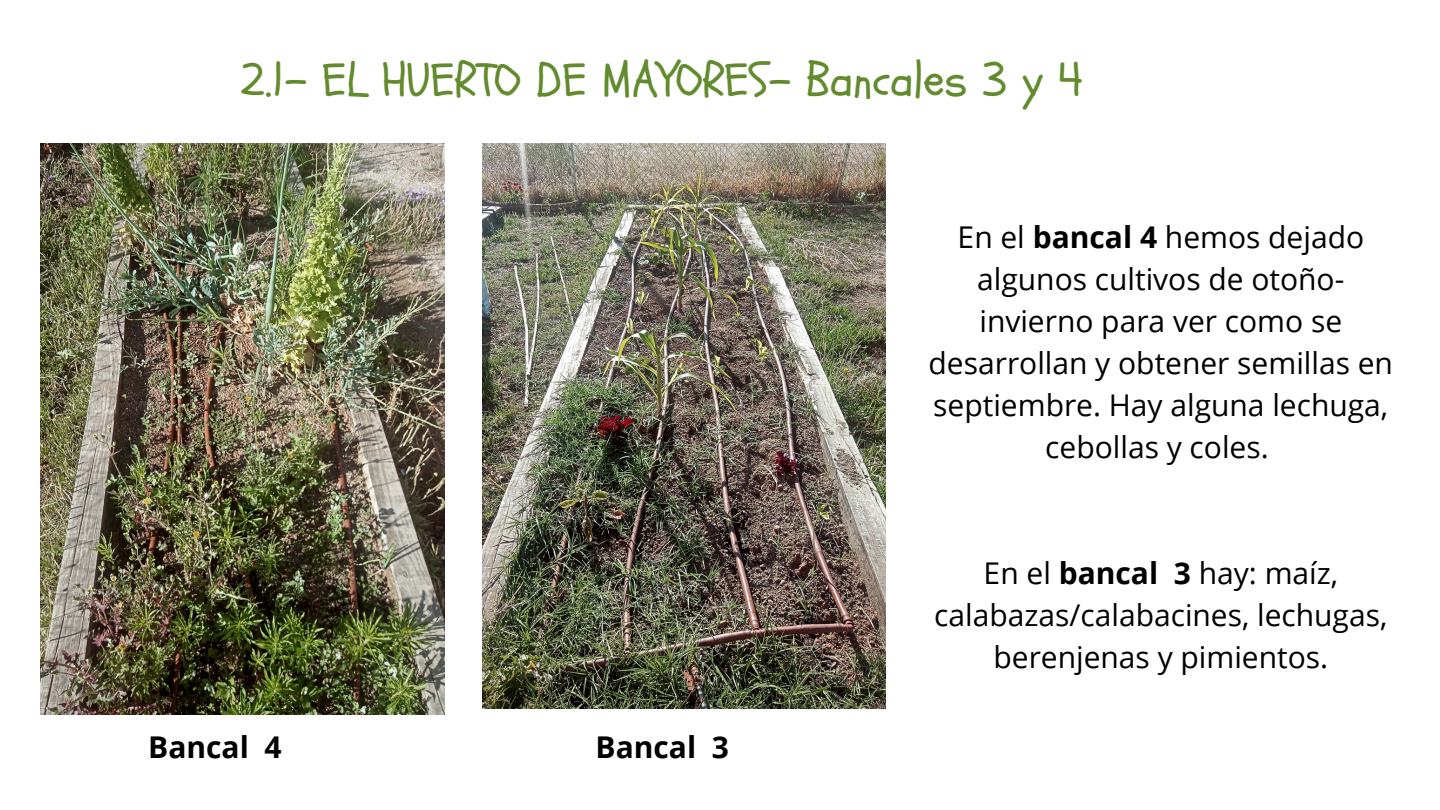
<style>
.page{position:relative;width:1440px;height:810px;background:#fff}
.page>*{position:absolute;margin:0;border:0;box-sizing:border-box;transform-origin:0 0}
.t1{font:48px "Schoolbell";color:#628b2d}
.t2{font:30px/42px "Open Sans";color:#000;text-align:center}
.t3{font:700 30px "Open Sans";color:#000}
.s1{font-weight:700}
</style>
<div class="page">
<img style="left:41px;top:143px;width:404px;height:572px">
<img style="left:482px;top:143px;width:404px;height:566px">
<h2 class="t1" style="left:241px;top:48px;width:844px">2.1- EL HUERTO DE MAYORES- Bancales 3 y 4</h2>
<p class="t2" style="left:929px;top:216px;width:466px">En el <span class="s1">bancal 4</span> hemos dejado algunos cultivos de otoño&shy;invierno para ver como se desarrollan y obtener semillas en septiembre. Hay alguna lechuga, cebollas y coles.</p>
<p class="t3" style="left:148px;top:726px;width:135px">Bancal 4</p>
<p class="t3" style="left:596px;top:726px;width:135px">Bancal 3</p>
<h2 class="t2" style="left:934px;top:552px;width:455px">En el <span class="s1">bancal 3</span> hay: maíz, calabazas/calabacines, lechugas, berenjenas y pimientos.</h2>
</div>
